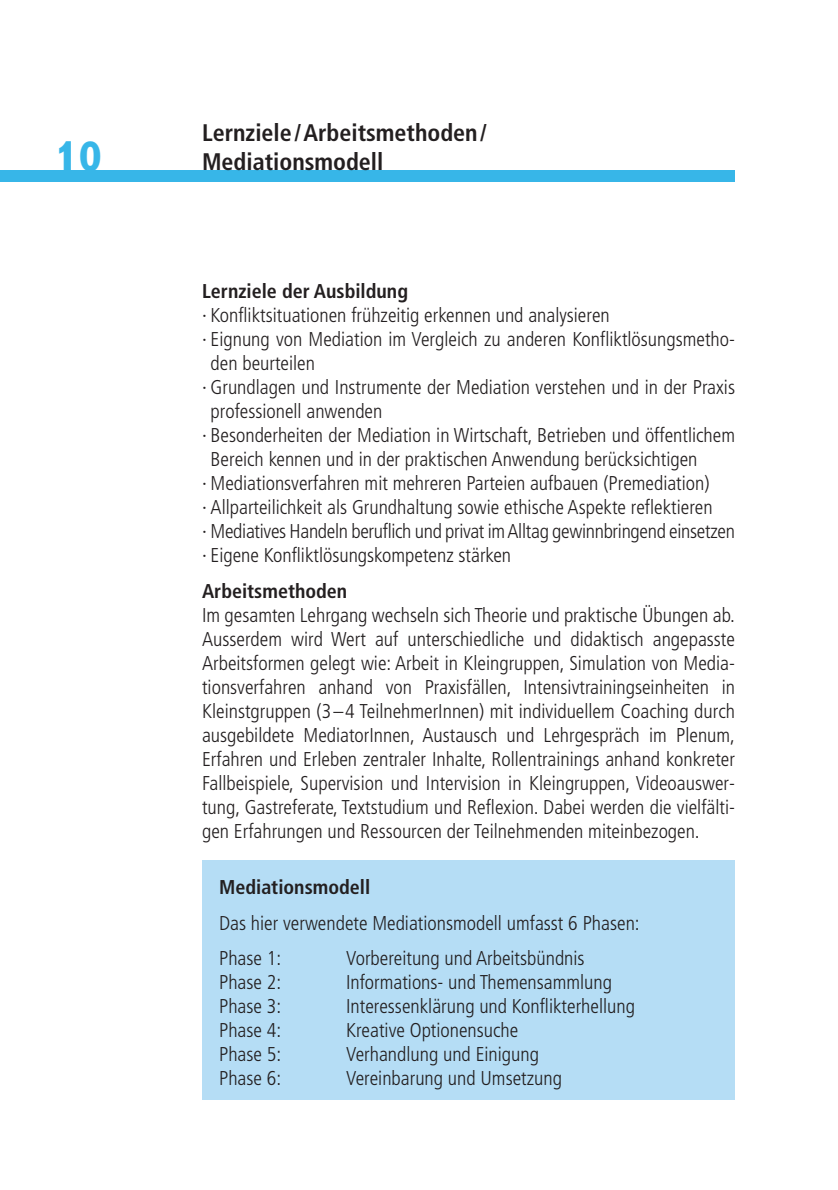
<style>
.page{position:relative;width:838px;height:1190px;background:#fff}
.page>*{position:absolute;margin:0;border:0;box-sizing:border-box;transform-origin:0 0}
.t1{font:700 43px "Gill Alt One";color:#37b6e8}
.t2{font:700 condensed 24px "Frutiger";color:#231f20}
.t3{font:300 condensed 20px/24px "Frutiger";color:#231f20}
.t4{font:700 condensed 20px "Frutiger";color:#231f20}
</style>
<div class="page">
<div style="left:202px;top:860px;width:533px;height:240px;background:#b5ddf5"></div>
<div style="left:0;top:171px;width:735px;height:11px;background:#37b6e8"></div>
<p class="t2" style="left:202px;top:123px;width:286px">Lernziele/Arbeitsmethoden/</p>
<h1 class="t1" style="left:55px;top:140px;width:49px">10</h1>
<p class="t2" style="left:202px;top:152px;width:183px">Mediationsmodell</p>
<p class="t4" style="left:202px;top:283px;width:207px">Lernziele der Ausbildung</p>
<p class="t3" style="left:202px;top:305px;width:409px">· Konfliktsituationen frühzeitig erkennen und analysieren</p>
<p class="t3" style="left:202px;top:329px;width:534px">· Eignung von Mediation im Vergleich zu anderen Konfliktlösungsmetho-</p>
<p class="t3" style="left:211px;top:353px;width:106px">den beurteilen</p>
<p class="t3" style="left:202px;top:377px;width:534px">· Grundlagen und Instrumente der Mediation verstehen und in der Praxis</p>
<p class="t3" style="left:211px;top:401px;width:173px">professionell anwenden</p>
<p class="t3" style="left:202px;top:425px;width:534px">· Besonderheiten der Mediation in Wirtschaft, Betrieben und öffentlichem</p>
<p class="t3" style="left:211px;top:449px;width:488px">Bereich kennen und in der praktischen Anwendung berücksichtigen</p>
<p class="t3" style="left:202px;top:473px;width:509px">· Mediationsverfahren mit mehreren Parteien aufbauen (Premediation)</p>
<p class="t3" style="left:202px;top:497px;width:512px">· Allparteilichkeit als Grundhaltung sowie ethische Aspekte reflektieren</p>
<p class="t3" style="left:202px;top:521px;width:534px">· Mediatives Handeln beruflich und privat im Alltag gewinnbringend einsetzen</p>
<p class="t3" style="left:202px;top:545px;width:311px">· Eigene Konfliktlösungskompetenz stärken</p>
<p class="t4" style="left:202px;top:583px;width:147px">Arbeitsmethoden</p>
<p class="t3" style="left:202px;top:604px;width:534px;text-align:justify">Im gesamten Lehrgang wechseln sich Theorie und praktische Übungen ab.<br>Ausserdem wird Wert auf unterschiedliche und didaktisch angepasste Arbeitsformen gelegt wie: Arbeit in Kleingruppen, Simulation von Media&shy;tionsverfahren anhand von Praxisfällen, Intensivtrainingseinheiten in Kleinstgruppen (3–4 TeilnehmerInnen) mit individuellem Coaching durch ausgebildete MediatorInnen, Austausch und Lehrgespräch im Plenum, Erfahren und Erleben zentraler Inhalte, Rollentrainings anhand konkreter Fallbeispiele, Supervision und Intervision in Kleingruppen, Videoauswer&shy;tung, Gastreferate, Textstudium und Reflexion. Dabei werden die vielfälti&shy;gen Erfahrungen und Ressourcen der Teilnehmenden miteinbezogen.</p>
<p class="t4" style="left:219px;top:879px;width:153px">Mediationsmodell</p>
<p class="t3" style="left:219px;top:907px;width:422px;line-height:35.4px">Das hier verwendete Mediationsmodell umfasst 6 Phasen:<br>Phase 1:</p>
<p class="t3" style="left:346px;top:948px;width:240px">Vorbereitung und Arbeitsbündnis</p>
<p class="t3" style="left:219px;top:972px;width:64px">Phase 2:</p>
<p class="t3" style="left:346px;top:972px;width:267px">Informations- und Themensammlung</p>
<p class="t3" style="left:219px;top:996px;width:64px">Phase 3:</p>
<p class="t3" style="left:346px;top:996px;width:290px">Interessenklärung und Konflikterhellung</p>
<p class="t3" style="left:219px;top:1020px;width:64px">Phase 4:</p>
<p class="t3" style="left:346px;top:1020px;width:174px">Kreative Optionensuche</p>
<p class="t3" style="left:219px;top:1044px;width:64px">Phase 5:</p>
<p class="t3" style="left:346px;top:1044px;width:194px">Verhandlung und Einigung</p>
<p class="t3" style="left:219px;top:1068px;width:64px">Phase 6:</p>
<p class="t3" style="left:346px;top:1068px;width:217px">Vereinbarung und Umsetzung</p>
</div>
